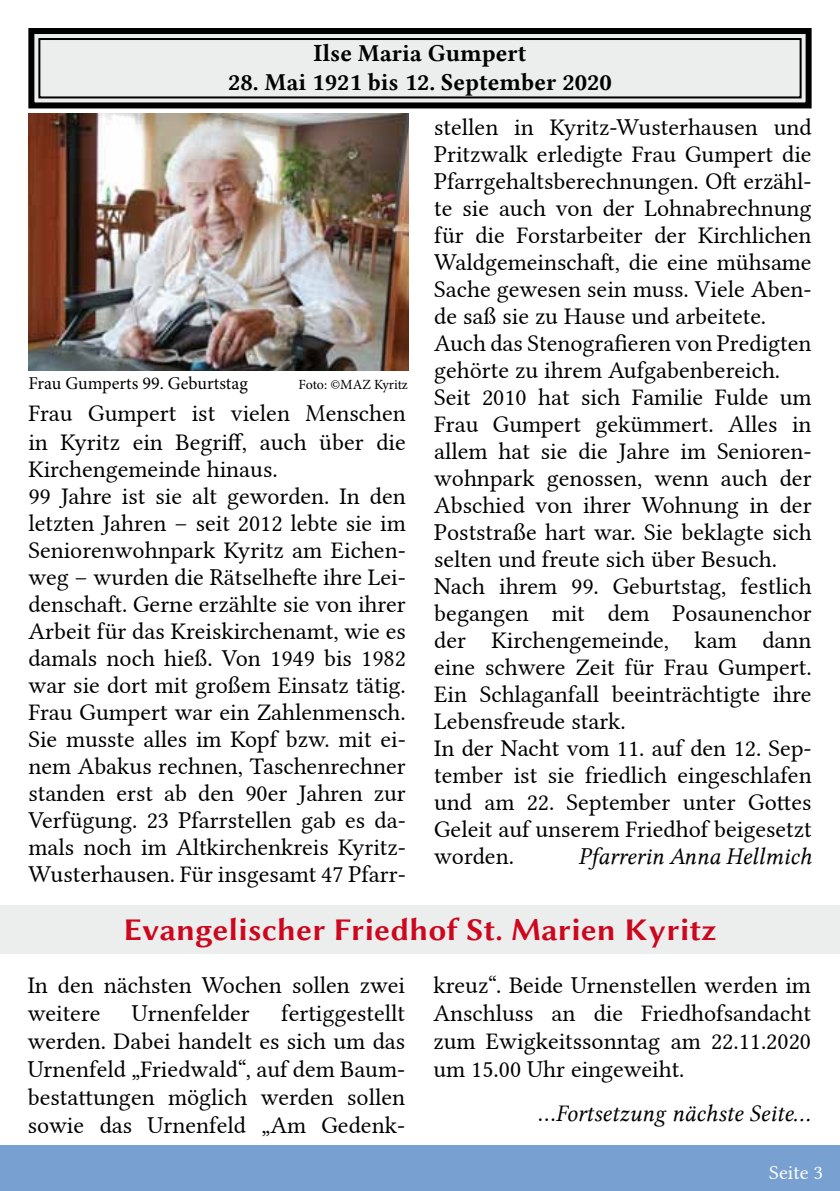
<style>
.page{position:relative;width:840px;height:1191px;background:#fff}
.page>*{position:absolute;margin:0;border:0;box-sizing:border-box;transform-origin:0 0}
.t1{font:32px "Linux Biolinum GB";color:#cc071e}
.t2{font:24px/27px "Lin Libertine";color:#000}
.t3{font:24px "Lin Libertine I";color:#000}
.t4{font:24px "Lin Libertine B";color:#000}
.t5{font:20px "Lin Libertine";color:#fff}
.t6{font:18px "Minion Pro";color:#000}
.t7{font:14px "Minion Pro";letter-spacing:-.005em;color:#000}
.s1{font-family:"Lin Libertine"}
</style>
<div class="page">
<div style="left:0;top:1145px;width:839px;height:46px;background:#78a1d1"></div>
<div style="left:0;top:905px;width:839px;height:49px;background:#eceded"></div>
<svg style="left:28px;top:28px;width:784px;height:81px;background:#c1c2c2"></svg>
<div style="left:38px;top:38px;width:763px;height:60px;border:2px solid #000"></div>
<img style="left:28px;top:113px;width:380px;height:258px">
<p class="t4" style="left:313px;top:37px;width:214px">Ilse Maria Gumpert</p>
<p class="t4" style="left:228px;top:66px;width:385px">28. Mai 1921 bis 12. September 2020</p>
<p class="t6" style="left:28px;top:371px;width:221px">Frau Gumperts 99. Geburtstag</p>
<p class="t7" style="left:298px;top:375px;width:111px">Foto: ©MAZ Kyritz</p>
<p class="t2" style="left:28px;top:397px;width:379px">Frau Gumpert ist vielen Menschen in Kyritz ein Begriff, auch über die Kirchengemeinde hinaus.<br>99 Jahre ist sie alt geworden. In den letzten Jahren – seit 2012 lebte sie im Seniorenwohnpark Kyritz am Eichen&shy;weg – wurden die Rätselhefte ihre Lei&shy;denschaft. Gerne erzählte sie von ihrer Arbeit für das Kreiskirchenamt, wie es damals noch hieß. Von 1949 bis 1982 war sie dort mit großem Einsatz tätig.<br>Frau Gumpert war ein Zahlenmensch.<br>Sie musste alles im Kopf bzw. mit ei&shy;nem Abakus rechnen, Taschenrechner standen erst ab den 90er Jahren zur Verfügung. 23 Pfarrstellen gab es da&shy;mals noch im Altkirchenkreis Kyritz-Wusterhausen. Für insgesamt 47 Pfarr-</p>
<p class="t2" style="left:434px;top:111px;width:379px">stellen in Kyritz-Wusterhausen und Pritzwalk erledigte Frau Gumpert die Pfarrgehaltsberechnungen. Oft erzähl&shy;te sie auch von der Lohnabrechnung für die Forstarbeiter der Kirchlichen Waldgemeinschaft, die eine mühsame Sache gewesen sein muss. Viele Aben&shy;de saß sie zu Hause und arbeitete.<br>Auch das Stenografieren von Predigten gehörte zu ihrem Aufgabenbereich.<br>Seit 2010 hat sich Familie Fulde um Frau Gumpert gekümmert. Alles in allem hat sie die Jahre im Senioren&shy;wohnpark genossen, wenn auch der Abschied von ihrer Wohnung in der Poststraße hart war. Sie beklagte sich selten und freute sich über Besuch.<br>Nach ihrem 99. Geburtstag, festlich begangen mit dem Posaunenchor der Kirchengemeinde, kam dann eine schwere Zeit für Frau Gumpert.<br>Ein Schlaganfall beeinträchtigte ihre Lebensfreude stark.<br>In der Nacht vom 11. auf den 12. Sep&shy;tember ist sie friedlich eingeschlafen und am 22. September unter Gottes Geleit auf unserem Friedhof beigesetzt worden.</p>
<p class="t3" style="left:578px;top:842px;width:235px">Pfarrerin Anna Hellmich</p>
<h1 class="t1" style="left:123px;top:907px;width:594px">Evangelischer Friedhof St. Marien Kyritz</h1>
<p class="t2" style="left:28px;top:968px;width:379px;line-height:28px">In den nächsten Wochen sollen zwei weitere</p>
<p class="t2" style="left:433px;top:969px;width:379px;line-height:28px;text-align:justify">kreuz“. Beide Urnenstellen werden im Anschluss an die Friedhofsandacht zum Ewigkeitssonntag am 22.11.2020 um 15.00 Uhr eingeweiht.</p>
<p class="t3" style="left:537px;top:1100px;width:274px"><span class="s1">...</span>Fortsetzung nächste Seite...</p>
<p class="t2" style="left:28px;top:996px;width:379px;line-height:28px;text-align:justify;text-indent:253px">fertiggestellt werden. Dabei handelt es sich um das Urnenfeld „Friedwald“, auf dem Baum&shy;bestattungen möglich werden sollen sowie das Urnenfeld „Am Gedenk-</p>
<p class="t2" style="left:132px;top:997px;width:119px">Urnenfelder</p>
<p class="t5" style="left:768px;top:1156px;width:55px">Seite 3</p>
</div>
